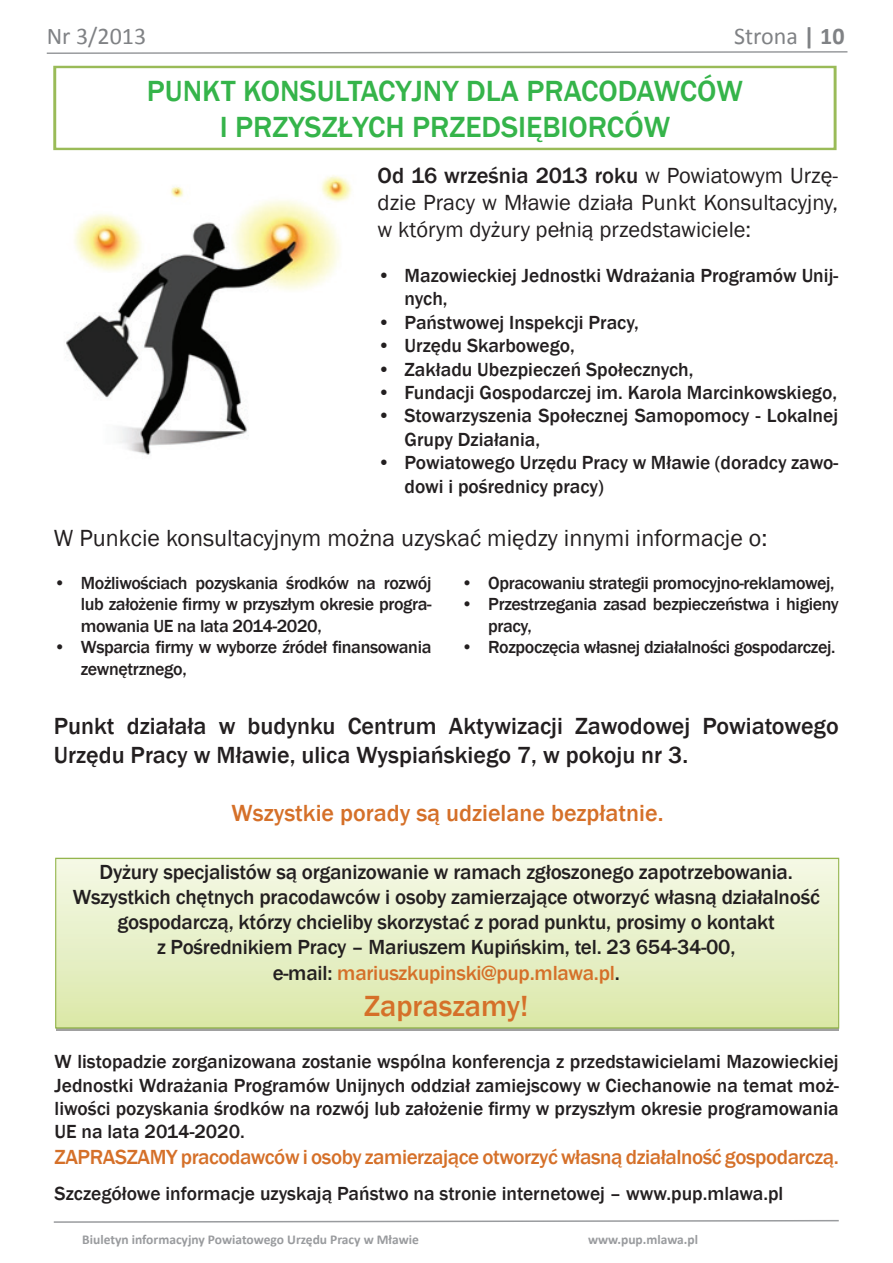
<style>
.page{position:relative;width:893px;height:1263px;background:#fff}
.page>*{position:absolute;margin:0;border:0;box-sizing:border-box;transform-origin:0 0}
.t1{font:500 30px/36px "Franklin Gothic";color:#35b44a;text-align:center}
.t2{font:500 30px "Franklin Gothic";color:#d57029}
.t3{font:500 24px/28.8px "Franklin Gothic";color:#231f20}
.t4{font:24px "Franklin Gothic";color:#231f20}
.t5{font:500 24px "Franklin Gothic";color:#d57029}
.t6{font:24px "Calibri";color:#808285}
.t7{font:22.5px/27px "Franklin Gothic";color:#231f20;text-align:justify}
.t8{font:500 21px/25.2px "Franklin Gothic";letter-spacing:-.01em;color:#231f20;text-align:center}
.t9{font:500 21px "Franklin Gothic";letter-spacing:-.02em;color:#d57029}
.t10{font:500 19.5px/23.4px "Franklin Gothic";color:#231f20}
.t11{font:500 18px/21.6px "Franklin Gothic";letter-spacing:-.02em;color:#231f20}
.t12{font:700 13.5px "Calibri";color:#999b9e}
.s1{font-weight:700}
.s2{font-weight:500}
.s3{color:#d57029}
</style>
<div class="page">
<svg style="left:53px;top:1220px;width:786px;height:3px"></svg>
<div style="left:53px;top:66px;width:783px;height:84px;border:3px solid #9abb58"></div>
<img style="left:66px;top:175px;width:286px;height:280px">
<div style="left:56px;top:858px;width:783px;height:170px;background:linear-gradient(to bottom,#f5f9e7,#dbe8a9)"></div>
<div style="left:55px;top:858px;width:784px;height:170px;border:1px solid #94b54d"></div>
<svg style="left:46px;top:51px;width:802px;height:3px"></svg>
<p class="t6" style="left:47px;top:21px;width:101px">Nr 3/2013</p>
<p class="t6" style="left:734px;top:21px;width:112px">Strona <span class="s1">| 10</span></p>
<h1 class="t1" style="left:147px;top:73px;width:598px">PUNKT KONSULTACYJNY DLA PRACODAWCÓW<br>I PRZYSZŁYCH PRZEDSIĘBIORCÓW</h1>
<p class="t7" style="left:378px;top:162px;width:462px"><span class="s2">Od 16 września 2013 roku</span> w Powiatowym Urzę&shy;dzie Pracy w Mławie działa Punkt Konsultacyjny, w którym dyżury pełnią przedstawiciele:</p>
<p class="t10" style="left:405px;top:264px;width:435px;text-indent:-27px">• Mazowieckiej Jednostki Wdrażania Programów Unij&shy;nych,</p>
<p class="t10" style="left:378px;top:311px;width:263px">• Państwowej Inspekcji Pracy,</p>
<p class="t10" style="left:378px;top:334px;width:199px">• Urzędu Skarbowego,</p>
<p class="t10" style="left:378px;top:358px;width:317px">• Zakładu Ubezpieczeń Społecznych,</p>
<p class="t10" style="left:378px;top:381px;width:461px">• Fundacji Gospodarczej im. Karola Marcinkowskiego,</p>
<p class="t10" style="left:405px;top:404px;width:435px;text-indent:-27px">• Stowarzyszenia Społecznej Samopomocy - Lokalnej<br>Grupy Działania,</p>
<p class="t10" style="left:405px;top:451px;width:435px;text-indent:-27px">• Powiatowego Urzędu Pracy w Mławie (doradcy zawo&shy;dowi i pośrednicy pracy)</p>
<p class="t4" style="left:54px;top:523px;width:715px">W Punkcie konsultacyjnym można uzyskać między innymi informacje o:</p>
<p class="t11" style="left:461px;top:572px;width:375px">• Opracowaniu strategii promocyjno-reklamowej,</p>
<p class="t11" style="left:488px;top:593px;width:352px;text-indent:-27px">• Przestrzegania zasad bezpieczeństwa i higieny pracy,</p>
<p class="t11" style="left:461px;top:637px;width:376px">• Rozpoczęcia własnej działalności gospodarczej.</p>
<p class="t11" style="left:81px;top:572px;width:352px;text-align:justify;text-indent:-27px">• Możliwościach pozyskania środków na rozwój lub założenie firmy w przyszłym okresie progra&shy;mowania UE na lata 2014-2020,</p>
<p class="t11" style="left:81px;top:637px;width:352px;text-indent:-27px">• Wsparcia firmy w wyborze źródeł finansowania zewnętrznego,</p>
<p class="t3" style="left:54px;top:712px;width:786px">Punkt działała w budynku Centrum Aktywizacji Zawodowej Powiatowego<br>Urzędu Pracy w Mławie, ulica Wyspiańskiego 7, w pokoju nr 3.</p>
<p class="t5" style="left:232px;top:798px;width:433px">Wszystkie porady są udzielane bezpłatnie.</p>
<p class="t8" style="left:73px;top:859px;width:749px">Dyżury specjalistów są organizowanie w ramach zgłoszonego zapotrzebowania.<br>Wszystkich chętnych pracodawców i osoby zamierzające otworzyć własną działalność gospodarczą, którzy chcieliby skorzystać z porad punktu, prosimy o kontakt<br>z Pośrednikiem Pracy – Mariuszem Kupińskim, tel. 23 654-34-00,<br>e-mail: <span class="s3">mariuszkupinski@pup.mlawa.pl</span>.</p>
<h1 class="t2" style="left:364px;top:987px;width:166px">Zapraszamy!</h1>
<p class="t10" style="left:55px;top:1050px;width:786px;text-align:justify">W listopadzie zorganizowana zostanie wspólna konferencja z przedstawicielami Mazowieckiej Jednostki Wdrażania Programów Unijnych oddział zamiejscowy w Ciechanowie na temat moż&shy;liwości pozyskania środków na rozwój lub założenie firmy w przyszłym okresie programowania UE na lata 2014-2020.</p>
<p class="t9" style="left:55px;top:1144px;width:786px">ZAPRASZAMY pracodawców i osoby zamierzające otworzyć własną działalność gospodarczą.</p>
<p class="t10" style="left:55px;top:1182px;width:730px">Szczegółowe informacje uzyskają Państwo na stronie internetowej – www.pup.mlawa.pl</p>
<p class="t12" style="left:82px;top:1231px;width:338px">Biuletyn informacyjny Powiatowego Urzędu Pracy w Mławie</p>
<p class="t12" style="left:588px;top:1231px;width:112px">www.pup.mlawa.pl</p>
</div>
